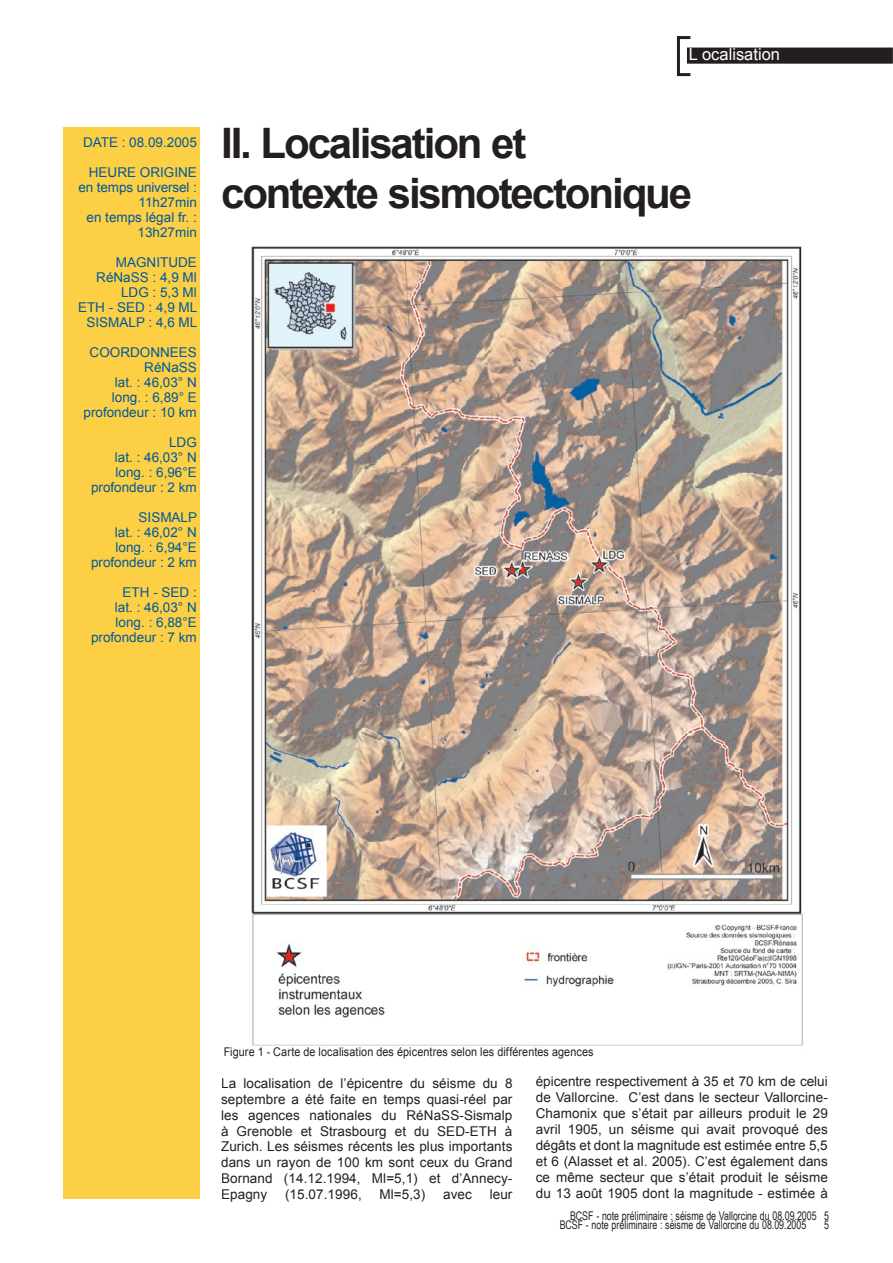
<style>
.page{position:relative;width:893px;height:1263px;background:#fff}
.page>*{position:absolute;margin:0;border:0;box-sizing:border-box;transform-origin:0 0}
.t1{font:700 42px/49.5px "Arial";letter-spacing:-.05em;color:#231f20}
.t2{font:16.5px "Arial";color:#fff}
.t3{font:13.5px/15.9px "Arial";letter-spacing:.005em;color:#231f20;text-align:justify}
.t4{font:13.5px/15px "Arial";color:#00599a;text-align:right}
.t5{font:12px "Arial Narrow";color:#231f20;scale:.9 1}
.t6{font:12px "Arial";letter-spacing:.01em;color:#231f20;scale:.9 1}
</style>
<div class="page">
<div style="left:686px;top:47px;width:207px;height:17px;background:#231f20"></div>
<hr style="left:686px;top:46px;width:207px;height:2px;background:#fff">
<svg style="left:892px;top:47px;width:1px;height:17px"></svg>
<svg style="left:677px;top:36px;width:13px;height:40px"></svg>
<img style="left:251px;top:246px;width:552px;height:800px">
<div style="left:64px;top:128px;width:136px;height:1071px;background:#fdcf45"></div>
<p class="t2" style="left:689px;top:44px;width:93px">L ocalisation</p>
<p class="t4" style="left:83px;top:134px;width:115px">DATE : 08.09.2005</p>
<p class="t4" style="left:79px;top:164px;width:120px">HEURE ORIGINE en temps universel :<br>11h27min<br>en temps légal fr. :<br>13h27min</p>
<p class="t4" style="left:78px;top:254px;width:121px">MAGNITUDE<br>RéNaSS : 4,9 Ml<br>LDG : 5,3 Ml<br>ETH - SED : 4,9 ML<br>SISMALP : 4,6 ML</p>
<p class="t4" style="left:84px;top:344px;width:115px">COORDONNEES<br>RéNaSS<br>lat. : 46,03° N long. : 6,89° E profondeur : 10 km</p>
<p class="t4" style="left:91px;top:434px;width:107px">LDG<br>lat. : 46,03° N long. : 6,96°E profondeur : 2 km</p>
<p class="t4" style="left:91px;top:509px;width:108px">SISMALP<br>lat. : 46,02° N long. : 6,94°E profondeur : 2 km</p>
<p class="t4" style="left:91px;top:584px;width:107px">ETH - SED :<br>lat. : 46,03° N long. : 6,88°E profondeur : 7 km</p>
<h1 class="t1" style="left:221px;top:120px;width:472px">II. Localisation et contexte sismotectonique</h1>
<p class="t6" style="left:224px;top:1044px;width:413px">Figure 1 - Carte de localisation des épicentres selon les différentes agences</p>
<p class="t3" style="left:221px;top:1075px;width:293px">La localisation de l’épicentre du séisme du 8 septembre a été faite en temps quasi-réel par les agences nationales du RéNaSS-Sismalp à Grenoble et Strasbourg et du SED-ETH à Zurich. Les séismes récents les plus importants dans un rayon de 100 km sont ceux du Grand Bornand (14.12.1994, Ml=5,1) et d’Annecy-Epagny</p>
<p class="t3" style="left:285px;top:1187px;width:78px">(15.07.1996,</p>
<p class="t3" style="left:379px;top:1187px;width:47px">Ml=5,3)</p>
<p class="t3" style="left:443px;top:1187px;width:30px">avec</p>
<p class="t3" style="left:490px;top:1187px;width:24px">leur</p>
<p class="t3" style="left:536px;top:1074px;width:294px">épicentre respectivement à 35 et 70 km de celui de Vallorcine. C’est dans le secteur Vallorcine-Chamonix que s’était par ailleurs produit le 29 avril 1905, un séisme qui avait provoqué des dégâts et dont la magnitude est estimée entre 5,5 et 6 (Alasset et al. 2005). C’est également dans ce même secteur que s’était produit le séisme du 13 août 1905 dont la magnitude - estimée à</p>
<p class="t5" style="left:570px;top:1207px;width:289px">BCSF - note préliminaire : séisme de Vallorcine du 08.09.2005 5</p>
<p class="t5" style="left:560px;top:1216px;width:276px">BCSF - note préliminaire : séisme de Vallorcine du 08.09.2005</p>
<p class="t5" style="left:824px;top:1216px;width:7px">5</p>
</div>
